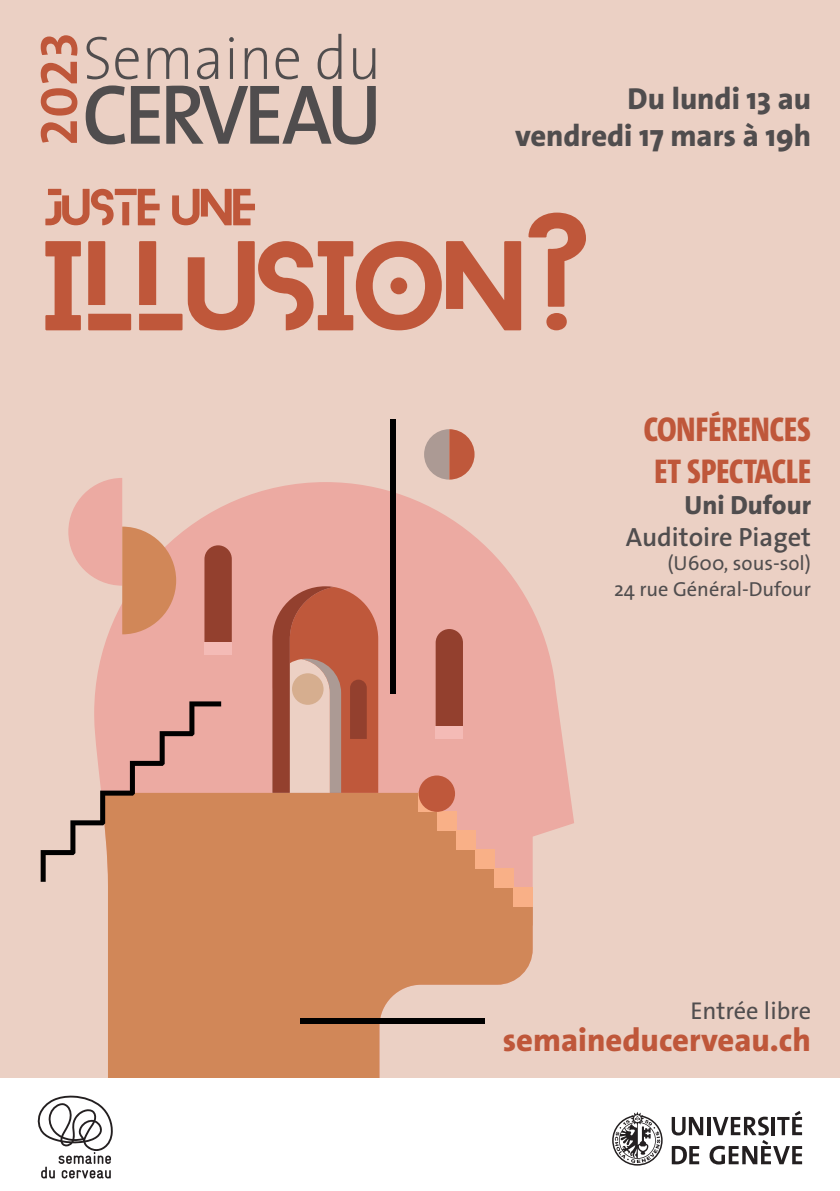
<style>
.page{position:relative;width:840px;height:1191px;background:#fff}
.page>*{position:absolute;margin:0;border:0;box-sizing:border-box;transform-origin:0 0}
.t1{font:700 52.8px "The Sans Os F";color:#bf573a}
.t2{font:800 34.6px/41.4px "The Sans Cd LF8";color:#bf573a;text-align:center}
.t3{font:800 32.6px "The Sans Os F";color:#bf573a}
.t4{font:800 30.6px/36.6px "The Sans Os F";color:#504d4e;text-align:right}
.t5{font:600 26.4px/31.8px "The Sans Os F";color:#504d4e;text-align:right}
.t6{font:24.4px "The Sans Os F";color:#504d4e}
.t7{font:20.4px "The Sans Os F";color:#504d4e}
.s1{font-weight:800}
</style>
<div class="page">
<div style="left:0;top:0;width:839px;height:1191px;background:#ebd0c4"></div>
<svg style="left:94px;top:482px;width:480px;height:473px;fill:#ecaaa2"></svg>
<svg style="left:101px;top:793px;width:431px;height:285px;fill:#d18758"></svg>
<svg style="left:272px;top:586px;width:106px;height:207px"></svg>
<div style="left:435px;top:629px;width:27px;height:97px;background:#93402e"></div>
<div style="left:292px;top:673px;width:31px;height:32px;background:#d6ae8f;border-radius:50%"></div>
<div style="left:435px;top:726px;width:27px;height:13px;background:#f4bbb6"></div>
<svg style="left:204px;top:545px;width:28px;height:97px"></svg>
<div style="left:204px;top:642px;width:28px;height:13px;background:#f4bbb6"></div>
<div style="left:418px;top:793px;width:19px;height:19px;background:#f9b087"></div>
<div style="left:437px;top:812px;width:19px;height:19px;background:#f9b087"></div>
<div style="left:456px;top:831px;width:19px;height:19px;background:#f9b087"></div>
<div style="left:475px;top:850px;width:19px;height:19px;background:#f9b087"></div>
<div style="left:494px;top:869px;width:19px;height:19px;background:#f9b087"></div>
<div style="left:513px;top:888px;width:19px;height:19px;background:#f9b087"></div>
<div style="left:390px;top:418px;width:5px;height:275px;background:#000"></div>
<div style="left:300px;top:1018px;width:185px;height:5px;background:#000"></div>
<svg style="left:68px;top:478px;width:108px;height:156px"></svg>
<svg style="left:424px;top:429px;width:50px;height:50px"></svg>
<svg style="left:41px;top:701px;width:180px;height:180px"></svg>
<div style="left:418px;top:775px;width:37px;height:37px;background:#bf583b;border-radius:50%"></div>
<svg style="left:86px;top:85px;width:289px;height:60px"></svg>
<svg style="left:86px;top:34px;width:289px;height:45px"></svg>
<svg style="left:528px;top:213px;width:57px;height:117px"></svg>
<svg style="left:45px;top:189px;width:210px;height:36px"></svg>
<svg style="left:45px;top:241px;width:36px;height:89px"></svg>
<svg style="left:88px;top:241px;width:433px;height:89px"></svg>
<div style="left:0;top:1078px;width:839px;height:113px;background:#fff"></div>
<svg style="left:37px;top:1095px;width:76px;height:83px"></svg>
<svg style="left:612px;top:1112px;width:50px;height:53px"></svg>
<svg style="left:671px;top:1117px;width:31px;height:18px"></svg>
<svg style="left:707px;top:1117px;width:2px;height:18px"></svg>
<svg style="left:671px;top:1146px;width:27px;height:18px"></svg>
<svg style="left:709px;top:1111px;width:92px;height:53px"></svg>
<p class="t1" style="left:25px;top:145px;width:114px;rotate:-90deg">2023</p>
<p class="t4" style="left:515px;top:80px;width:297px">Du lundi 13 au vendredi 17 mars à 19h</p>
<p class="t2" style="left:643px;top:407px;width:169px">CONFÉRENCES<br>ET SPECTACLE</p>
<p class="t5" style="left:625px;top:489px;width:187px"><span class="s1">Uni Dufour<br></span>Auditoire Piaget</p>
<p class="t7" style="left:667px;top:550px;width:145px">(U600, sous-sol)</p>
<p class="t7" style="left:613px;top:576px;width:198px">24 rue Général-Dufour</p>
<p class="t6" style="left:690px;top:995px;width:122px">Entrée libre</p>
<p class="t3" style="left:502px;top:1019px;width:309px">semaineducerveau.ch</p>
</div>
